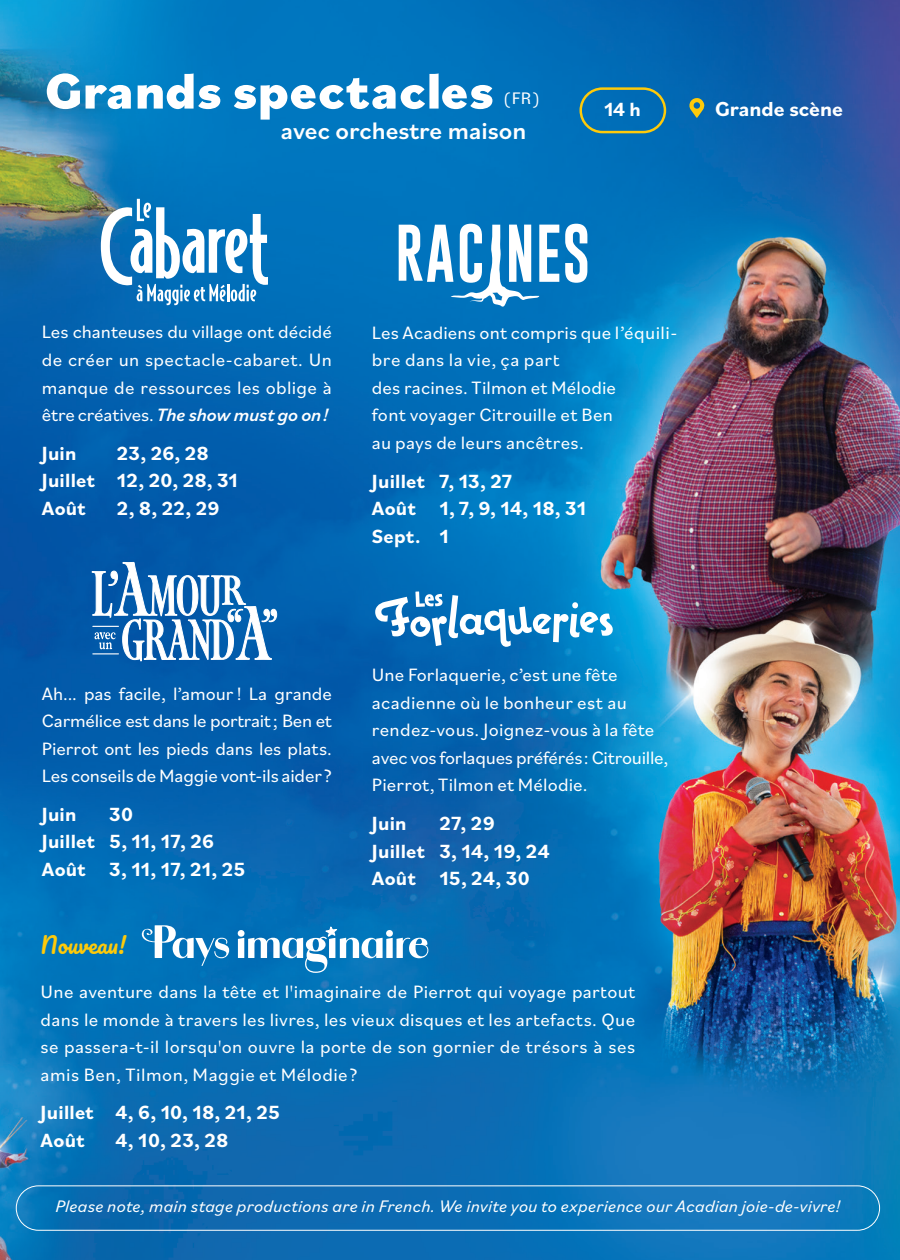
<style>
.page{position:relative;width:900px;height:1260px;background:#fff}
.page>*{position:absolute;margin:0;border:0;box-sizing:border-box;transform-origin:0 0}
.t1{font:800 52.5px "Bilo";letter-spacing:.02em;color:#fff}
.t2{font:500 25px "Bilo";color:#fff}
.t3{font:22.5px "Pacifico";color:#feca0a}
.t4{font:700 21.25px "Bilo";color:#fff}
.t5{font:700 20px/27.5px "Bilo";letter-spacing:.015em;color:#fff}
.t6{font:18.75px/27.5px "Bilo";letter-spacing:.015em;color:#fff;text-align:justify}
.t7{font:italic 17.5px "Bilo";letter-spacing:.015em;color:#fff}
.t8{font:17.5px "Bilo";color:#fff}
.s1{font-weight:500;font-style:italic}
</style>
<div class="page">
<img style="left:0;top:0;width:900px;height:1260px">
<div style="left:579px;top:87px;width:87px;height:46px;border:2px solid #feca0a;border-radius:22px"></div>
<svg style="left:101px;top:199px;width:167px;height:106px"></svg>
<svg style="left:565px;top:224px;width:22px;height:59px"></svg>
<svg style="left:399px;top:224px;width:160px;height:83px"></svg>
<svg style="left:92px;top:560px;width:185px;height:101px"></svg>
<svg style="left:374px;top:591px;width:239px;height:56px"></svg>
<div style="left:16px;top:1185px;width:864px;height:46px;border:1px solid #fff;border-radius:22px"></div>
<svg style="left:142px;top:925px;width:87px;height:41px"></svg>
<svg style="left:238px;top:926px;width:190px;height:47px"></svg>
<svg style="left:689px;top:98px;width:16px;height:20px"></svg>
<p class="t1" style="left:45px;top:55px;width:450px">Grands spectacles</p>
<p class="t8" style="left:503px;top:86px;width:38px">(FR)</p>
<p class="t2" style="left:281px;top:114px;width:247px">avec orchestre maison</p>
<p class="t5" style="left:604px;top:95px;width:38px">14 h</p>
<p class="t4" style="left:715px;top:94px;width:130px">Grande scène</p>
<p class="t6" style="left:42px;top:318px;width:292px">Les chanteuses du village ont décidé de créer un spectacle-cabaret. Un manque de ressources les oblige à être créatives. <span class="s1">The show must go on!</span></p>
<p class="t5" style="left:42px;top:439px;width:36px">Juin</p>
<p class="t5" style="left:42px;top:439px;width:197px;text-indent:75px">23, 26, 28<br>Juillet 12, 20, 28, 31<br>Août</p>
<p class="t5" style="left:117px;top:494px;width:104px">2, 8, 22, 29</p>
<p class="t6" style="left:372px;top:318px;width:307px;text-align:left">Les Acadiens ont compris que l’équili&shy;bre dans la vie, ça part<br>des racines. Tilmon et Mélodie<br>font voyager Citrouille et Ben<br>au pays de leurs ancêtres.</p>
<p class="t5" style="left:372px;top:466px;width:216px">Juillet 7, 13, 27<br>Août 1, 7, 9, 14, 18, 31<br>Sept. 1</p>
<p class="t6" style="left:42px;top:679px;width:292px">Ah... pas facile, l’amour ! La grande Carmélice est dans le portrait ; Ben et Pierrot ont les pieds dans les plats.<br>Les conseils de Maggie vont-ils aider ?</p>
<p class="t5" style="left:42px;top:800px;width:36px">Juin</p>
<p class="t5" style="left:42px;top:800px;width:205px;text-indent:68px">30<br>Juillet 5, 11, 17, 26<br>Août 3, 11, 17, 21, 25</p>
<p class="t3" style="left:40px;top:933px;width:88px">Nouveau!</p>
<p class="t6" style="left:372px;top:661px;width:298px;text-align:left">Une Forlaquerie, c’est une fête acadienne où le bonheur est au rendez-vous. Joignez-vous à la fête avec vos forlaques préférés: Citrouille, Pierrot, Tilmon et Mélodie.</p>
<p class="t5" style="left:372px;top:809px;width:36px">Juin</p>
<p class="t5" style="left:372px;top:809px;width:180px;text-indent:68px">27, 29<br>Juillet 3, 14, 19, 24<br>Août 15, 24, 30</p>
<p class="t6" style="left:41px;top:977px;width:596px">Une aventure dans la tête et l'imaginaire de Pierrot qui voyage partout dans le monde à travers les livres, les vieux disques et les artefacts. Que se passera-t-il lorsqu'on ouvre la porte de son gornier de trésors à ses amis Ben, Tilmon, Maggie et Mélodie?</p>
<p class="t5" style="left:41px;top:1098px;width:241px">Juillet 4, 6, 10, 18, 21, 25<br>Août</p>
<p class="t5" style="left:116px;top:1126px;width:114px">4, 10, 23, 28</p>
<p class="t7" style="left:55px;top:1194px;width:787px">Please note, main stage productions are in French. We invite you to experience our Acadian joie-de-vivre!</p>
</div>
